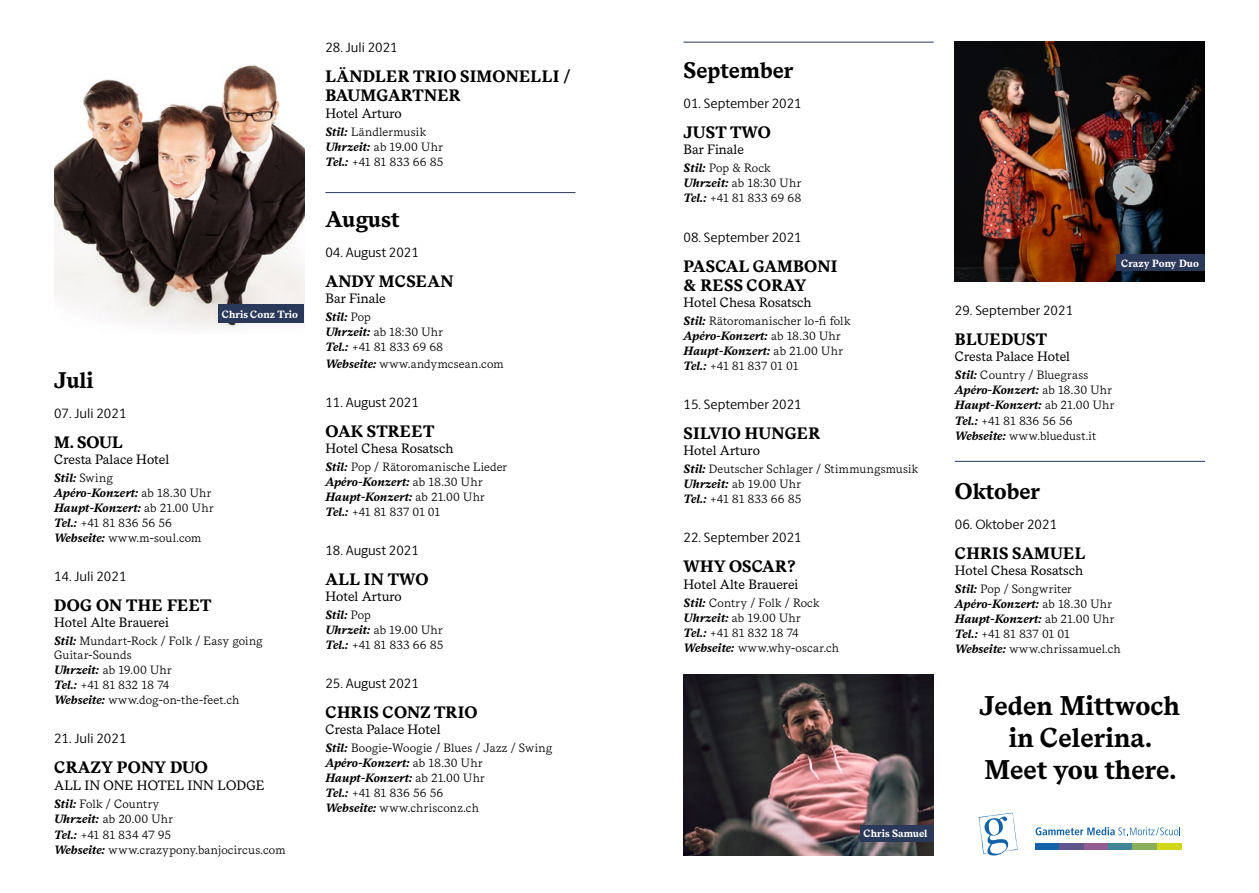
<style>
.page{position:relative;width:1259px;height:893px;background:#fff}
.page>*{position:absolute;margin:0;border:0;box-sizing:border-box;transform-origin:0 0}
.t1{font:700 27px/32.4px "Messina Serif";color:#000;text-align:center}
.t2{font:700 22.5px "Messina Serif";color:#000}
.t3{font:700 16.5px/19.5px "Messina Serif";letter-spacing:.01em;color:#000}
.t4{font:13.5px "Messina Serif";color:#000}
.t5{font:13.5px "Berlingske Sans";color:#000}
.t6{font:12px/15px "Messina Serif";letter-spacing:.005em;color:#000}
.t7{font:700 10.5px "Messina Serif";color:#fff}
.s1{font-weight:700;font-style:italic}
</style>
<div class="page">
<img style="left:683px;top:674px;width:250px;height:181px">
<img style="left:54px;top:65px;width:250px;height:264px">
<img style="left:955px;top:42px;width:250px;height:239px">
<hr style="left:325px;top:192px;width:250px;height:1px;background:#2a385a">
<hr style="left:955px;top:461px;width:250px;height:1px;background:#2a385a">
<div style="left:218px;top:305px;width:86px;height:18px;background:#2a385a"></div>
<div style="left:1116px;top:255px;width:88px;height:16px;background:#2a385a"></div>
<div style="left:860px;top:825px;width:73px;height:16px;background:#2a385a"></div>
<hr style="left:683px;top:42px;width:250px;height:1px;background:#2a385a">
<svg style="left:978px;top:813px;width:39px;height:42px"></svg>
<div style="left:1035px;top:843px;width:24px;height:6px;background:#1162a8"></div>
<div style="left:1059px;top:843px;width:25px;height:6px;background:#5f578c"></div>
<div style="left:1084px;top:843px;width:24px;height:6px;background:#925c90"></div>
<div style="left:1108px;top:843px;width:24px;height:6px;background:#3f8696"></div>
<div style="left:1132px;top:843px;width:24px;height:6px;background:#89af5c"></div>
<div style="left:1156px;top:843px;width:25px;height:6px;background:#d3d71b"></div>
<svg style="left:1035px;top:827px;width:145px;height:8px"></svg>
<p class="t7" style="left:222px;top:306px;width:78px">Chris Conz Trio</p>
<h2 class="t2" style="left:54px;top:363px;width:41px">Juli</h2>
<p class="t5" style="left:54px;top:403px;width:74px">07. Juli 2021</p>
<h3 class="t3" style="left:54px;top:432px;width:70px">M. SOUL</h3>
<p class="t4" style="left:54px;top:449px;width:117px">Cresta Palace Hotel</p>
<p class="t6" style="left:54px;top:470px;width:161px"><span class="s1">Stil:</span> Swing<br><span class="s1">Apéro-Konzert:</span> ab 18.30 Uhr<br><span class="s1">Haupt-Konzert:</span> ab 21.00 Uhr<br><span class="s1">Tel.:</span> +41 81 836 56 56<br><span class="s1">Webseite:</span> www.m-soul.com</p>
<p class="t5" style="left:54px;top:567px;width:74px">14. Juli 2021</p>
<h3 class="t3" style="left:54px;top:595px;width:159px">DOG ON THE FEET</h3>
<p class="t4" style="left:54px;top:612px;width:117px">Hotel Alte Brauerei</p>
<p class="t6" style="left:54px;top:633px;width:210px"><span class="s1">Stil:</span> Mundart-Rock / Folk / Easy going<br>Guitar-Sounds<br><span class="s1">Uhrzeit:</span> ab 19.00 Uhr<br><span class="s1">Tel.:</span> +41 81 832 18 74<br><span class="s1">Webseite:</span> www.dog-on-the-feet.ch</p>
<p class="t5" style="left:54px;top:729px;width:74px">21. Juli 2021</p>
<h3 class="t3" style="left:54px;top:758px;width:155px">CRAZY PONY DUO</h3>
<p class="t4" style="left:54px;top:775px;width:212px">ALL IN ONE HOTEL INN LODGE</p>
<p class="t6" style="left:54px;top:796px;width:121px"><span class="s1">Stil:</span> Folk / Country<br><span class="s1">Uhrzeit:</span> ab 20.00 Uhr</p>
<p class="t6" style="left:54px;top:827px;width:233px"><span class="s1">Tel.:</span> +41 81 834 47 95<br><span class="s1">Webseite:</span> www.crazypony.banjocircus.com</p>
<p class="t5" style="left:325px;top:38px;width:74px">28. Juli 2021</p>
<h3 class="t3" style="left:325px;top:66px;width:247px">LÄNDLER TRIO SIMONELLI /<br>BAUMGARTNER</h3>
<p class="t4" style="left:325px;top:103px;width:78px">Hotel Arturo</p>
<p class="t6" style="left:325px;top:124px;width:119px"><span class="s1">Stil:</span> Ländlermusik<br><span class="s1">Uhrzeit:</span> ab 19.00 Uhr<br><span class="s1">Tel.:</span> +41 81 833 66 85</p>
<h2 class="t2" style="left:325px;top:202px;width:76px">August</h2>
<p class="t5" style="left:325px;top:243px;width:95px">04. August 2021</p>
<h3 class="t3" style="left:325px;top:272px;width:130px">ANDY MCSEAN</h3>
<p class="t4" style="left:325px;top:288px;width:62px">Bar Finale</p>
<p class="t6" style="left:325px;top:309px;width:119px"><span class="s1">Stil:</span> Pop<br><span class="s1">Uhrzeit:</span> ab 18:30 Uhr<br><span class="s1">Tel.:</span> +41 81 833 69 68</p>
<p class="t6" style="left:325px;top:356px;width:180px"><span class="s1">Webseite:</span> www.andymcsean.com</p>
<p class="t5" style="left:325px;top:393px;width:95px">11. August 2021</p>
<h3 class="t3" style="left:325px;top:421px;width:110px">OAK STREET</h3>
<p class="t4" style="left:325px;top:438px;width:130px">Hotel Chesa Rosatsch</p>
<p class="t6" style="left:325px;top:459px;width:183px"><span class="s1">Stil:</span> Pop / Rätoromanische Lieder<br><span class="s1">Apéro-Konzert:</span> ab 18.30 Uhr<br><span class="s1">Haupt-Konzert:</span> ab 21.00 Uhr<br><span class="s1">Tel.:</span> +41 81 837 01 01</p>
<p class="t5" style="left:325px;top:541px;width:95px">18. August 2021</p>
<h3 class="t3" style="left:325px;top:569px;width:104px">ALL IN TWO</h3>
<p class="t4" style="left:325px;top:586px;width:78px">Hotel Arturo</p>
<p class="t6" style="left:325px;top:607px;width:119px"><span class="s1">Stil:</span> Pop<br><span class="s1">Uhrzeit:</span> ab 19.00 Uhr<br><span class="s1">Tel.:</span> +41 81 833 66 85</p>
<p class="t5" style="left:325px;top:674px;width:95px">25. August 2021</p>
<h3 class="t3" style="left:325px;top:702px;width:154px">CHRIS CONZ TRIO</h3>
<p class="t4" style="left:325px;top:719px;width:117px">Cresta Palace Hotel</p>
<p class="t6" style="left:325px;top:740px;width:228px"><span class="s1">Stil:</span> Boogie-Woogie / Blues / Jazz / Swing<br><span class="s1">Apéro-Konzert:</span> ab 18.30 Uhr<br><span class="s1">Haupt-Konzert:</span> ab 21.00 Uhr<br><span class="s1">Tel.:</span> +41 81 836 56 56<br><span class="s1">Webseite:</span> www.chrisconz.ch</p>
<h2 class="t2" style="left:683px;top:53px;width:112px">September</h2>
<p class="t5" style="left:683px;top:94px;width:120px">01. September 2021</p>
<h3 class="t3" style="left:683px;top:123px;width:89px">JUST TWO</h3>
<p class="t4" style="left:683px;top:140px;width:62px">Bar Finale</p>
<p class="t6" style="left:683px;top:160px;width:119px"><span class="s1">Stil:</span> Pop &amp; Rock<br><span class="s1">Uhrzeit:</span> ab 18:30 Uhr<br><span class="s1">Tel.:</span> +41 81 833 69 68</p>
<p class="t5" style="left:683px;top:227px;width:120px">08. September 2021</p>
<h3 class="t3" style="left:683px;top:256px;width:155px">PASCAL GAMBONI &amp; RESS CORAY</h3>
<p class="t4" style="left:683px;top:292px;width:130px">Hotel Chesa Rosatsch</p>
<p class="t6" style="left:683px;top:313px;width:168px"><span class="s1">Stil:</span> Rätoromanischer lo-fi folk<br><span class="s1">Apéro-Konzert:</span> ab 18.30 Uhr<br><span class="s1">Haupt-Konzert:</span> ab 21.00 Uhr<br><span class="s1">Tel.:</span> +41 81 837 01 01</p>
<p class="t5" style="left:683px;top:395px;width:120px">15. September 2021</p>
<h3 class="t3" style="left:683px;top:424px;width:138px">SILVIO HUNGER</h3>
<p class="t4" style="left:683px;top:441px;width:78px">Hotel Arturo</p>
<p class="t6" style="left:683px;top:461px;width:236px"><span class="s1">Stil:</span> Deutscher Schlager / Stimmungsmusik<br><span class="s1">Uhrzeit:</span> ab 19.00 Uhr<br><span class="s1">Tel.:</span> +41 81 833 66 85</p>
<p class="t5" style="left:683px;top:528px;width:120px">22. September 2021</p>
<h3 class="t3" style="left:683px;top:557px;width:114px">WHY OSCAR?</h3>
<p class="t4" style="left:683px;top:574px;width:117px">Hotel Alte Brauerei</p>
<p class="t6" style="left:683px;top:595px;width:157px"><span class="s1">Stil:</span> Contry / Folk / Rock<br><span class="s1">Uhrzeit:</span> ab 19.00 Uhr<br><span class="s1">Tel.:</span> +41 81 832 18 74<br><span class="s1">Webseite:</span> www.why-oscar.ch</p>
<p class="t7" style="left:863px;top:825px;width:65px">Chris Samuel</p>
<p class="t7" style="left:1121px;top:255px;width:79px">Crazy Pony Duo</p>
<p class="t5" style="left:955px;top:301px;width:120px">29. September 2021</p>
<h3 class="t3" style="left:955px;top:329px;width:94px">BLUEDUST</h3>
<p class="t4" style="left:955px;top:346px;width:117px">Cresta Palace Hotel</p>
<p class="t6" style="left:955px;top:367px;width:161px"><span class="s1">Stil:</span> Country / Bluegrass<br><span class="s1">Apéro-Konzert:</span> ab 18.30 Uhr<br><span class="s1">Haupt-Konzert:</span> ab 21.00 Uhr</p>
<p class="t6" style="left:955px;top:413px;width:143px"><span class="s1">Tel.:</span> +41 81 836 56 56<br><span class="s1">Webseite:</span> www.bluedust.it</p>
<h2 class="t2" style="left:955px;top:474px;width:87px">Oktober</h2>
<p class="t5" style="left:955px;top:515px;width:104px">06. Oktober 2021</p>
<h3 class="t3" style="left:955px;top:543px;width:132px">CHRIS SAMUEL</h3>
<p class="t4" style="left:955px;top:560px;width:130px">Hotel Chesa Rosatsch</p>
<p class="t6" style="left:955px;top:581px;width:167px"><span class="s1">Stil:</span> Pop / Songwriter<br><span class="s1">Apéro-Konzert:</span> ab 18.30 Uhr<br><span class="s1">Haupt-Konzert:</span> ab 21.00 Uhr<br><span class="s1">Tel.:</span> +41 81 837 01 01<br><span class="s1">Webseite:</span> www.chrissamuel.ch</p>
<h1 class="t1" style="left:979px;top:689px;width:202px">Jeden Mittwoch in Celerina.<br>Meet you there.</h1>
</div>
